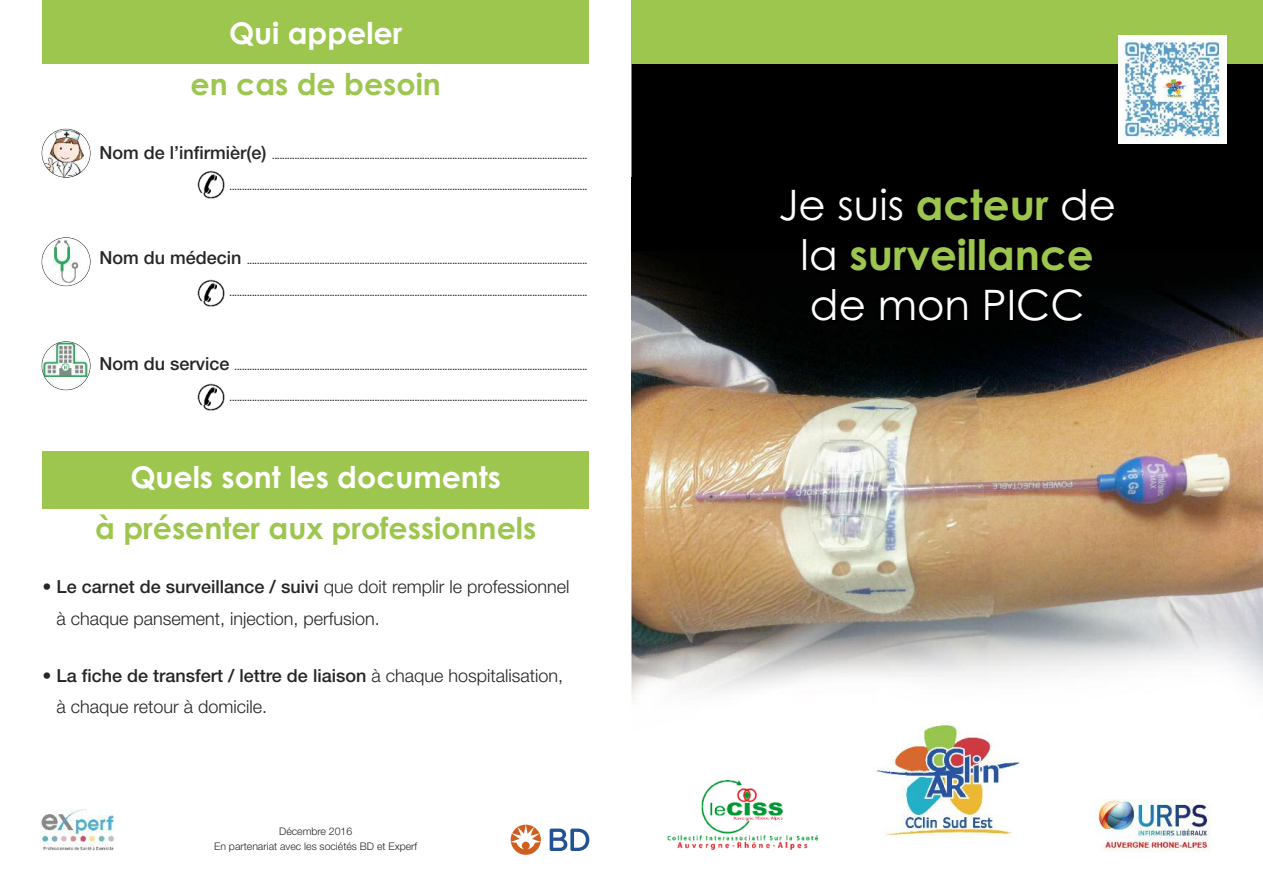
<style>
.page{position:relative;width:1263px;height:893px;background:#fff}
.page>*{position:absolute;margin:0;border:0;box-sizing:border-box;transform-origin:0 0}
.t1{font:42px/50.4px "Century Gothic";color:#fff;text-align:center}
.t2{font:700 30px "Century Gothic";color:#9dc64e}
.t3{font:700 30px "Century Gothic";color:#fff}
.t4{font:300 18px/31.5px "Helvetica Neue";color:#272627}
.t5{font:300 10.5px/14.9px "Helvetica Neue";color:#272627;text-align:center}
.t6{font:500 9px "Helvetica Neue";color:#272627}
.s1{font-size:18px}
.s2{font-weight:500}
.s3{font-weight:700;color:#9dc64e}
</style>
<div class="page">
<img style="left:631px;top:64px;width:632px;height:777px">
<img style="left:631px;top:178px;width:632px;height:300px">
<div style="left:43px;top:0;width:546px;height:64px;background:#9dc64e"></div>
<div style="left:631px;top:0;width:632px;height:64px;background:#9dc64e"></div>
<div style="left:43px;top:451px;width:546px;height:57px;background:#9dc64e"></div>
<img style="left:874px;top:722px;width:148px;height:116px">
<img style="left:667px;top:781px;width:150px;height:69px">
<img style="left:197px;top:171px;width:27px;height:27px">
<img style="left:44px;top:131px;width:40px;height:46px">
<div style="left:42px;top:129px;width:49px;height:49px;border:1px solid #272627;border-radius:50%"></div>
<img style="left:197px;top:279px;width:27px;height:28px">
<img style="left:42px;top:238px;width:48px;height:48px;border-radius:50%">
<div style="left:42px;top:237px;width:49px;height:49px;border:1px solid #272627;border-radius:50%"></div>
<img style="left:197px;top:383px;width:27px;height:28px">
<img style="left:42px;top:342px;width:48px;height:48px;border-radius:50%">
<div style="left:42px;top:341px;width:49px;height:49px;border:1px solid #272627;border-radius:50%"></div>
<img style="left:1119px;top:35px;width:108px;height:108px">
<svg style="left:550px;top:828px;width:39px;height:23px"></svg>
<svg style="left:511px;top:825px;width:30px;height:30px"></svg>
<img style="left:41px;top:810px;width:74px;height:41px">
<img style="left:1095px;top:800px;width:120px;height:52px">
<h2 class="t3" style="left:229px;top:16px;width:175px">Qui appeler</h2>
<h2 class="t2" style="left:191px;top:67px;width:252px">en cas de besoin</h2>
<p class="t6" style="left:99px;top:148px;width:490px"><span class="s1">Nom de l’infirmièr(e)</span> ..............................................................................................................................</p>
<p class="t6" style="left:230px;top:180px;width:359px">...............................................................................................................................................</p>
<p class="t6" style="left:99px;top:254px;width:490px"><span class="s1">Nom du médecin</span> ........................................................................................................................................</p>
<p class="t6" style="left:230px;top:285px;width:359px">...............................................................................................................................................</p>
<p class="t6" style="left:99px;top:359px;width:490px"><span class="s1">Nom du service</span> .............................................................................................................................................</p>
<p class="t6" style="left:230px;top:391px;width:359px">...............................................................................................................................................</p>
<h2 class="t3" style="left:130px;top:460px;width:372px">Quels sont les documents</h2>
<h2 class="t2" style="left:95px;top:511px;width:442px">à présenter aux professionnels</h2>
<h3 class="t4" style="left:56px;top:570px;width:514px;text-indent:-14px"><span class="s2">• Le carnet de surveillance / suivi</span> que doit remplir le professionnel à chaque pansement, injection, perfusion.</h3>
<h3 class="t4" style="left:56px;top:658px;width:508px;text-indent:-14px"><span class="s2">• La fiche de transfert / lettre de liaison</span> à chaque hospitalisation, à chaque retour à domicile.</h3>
<p class="t5" style="left:214px;top:823px;width:205px">Décembre 2016<br>En partenariat avec les sociétés BD et Experf</p>
<h1 class="t1" style="left:778px;top:180px;width:339px">Je suis <span class="s3">acteur</span> de la <span class="s3">surveillance </span>de mon PICC</h1>
</div>
